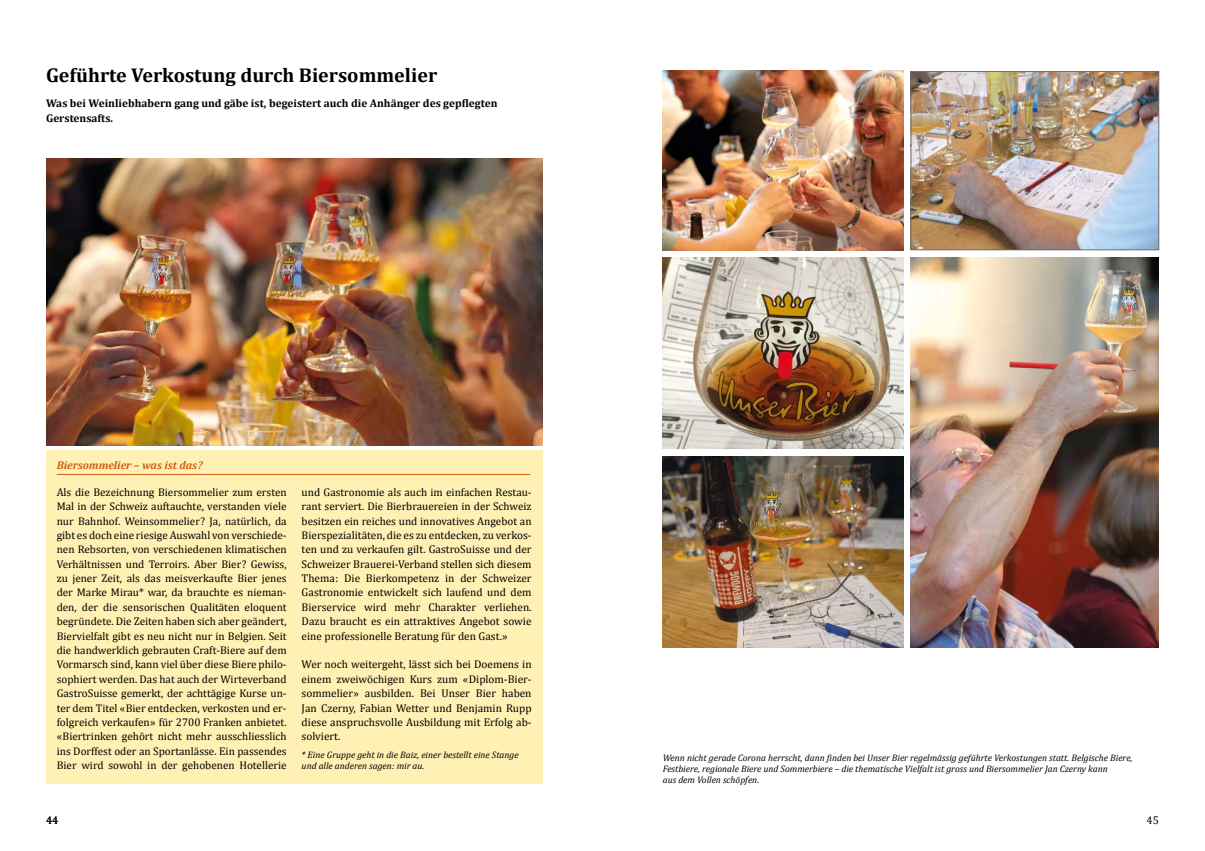
<style>
.page{position:relative;width:1205px;height:851px;background:#fff}
.page>*{position:absolute;margin:0;border:0;box-sizing:border-box;transform-origin:0 0}
.t1{font:700 20px "Cambria";color:#000}
.t2{font:11.25px/14.4px "Cambria";color:#000;text-align:justify}
.t3{font:700 11.25px/14.4px "Cambria";color:#000}
.t4{font:italic 700 11.25px "Cambria";color:#d25c12}
.t5{font:11.12px/14.4px "Cambria";color:#000;text-align:justify}
.t6{font:italic 9.38px/11.2px "Cambria";color:#000}
.s1{font-size:11.12px}
.s2{font-size:11.25px}
</style>
<div class="page">
<img style="left:913px;top:73px;width:244px;height:175px">
<div style="left:911px;top:71px;width:248px;height:179px;border:1px solid #706f6f"></div>
<img style="left:663px;top:70px;width:241px;height:180px">
<img style="left:663px;top:257px;width:241px;height:192px">
<img style="left:911px;top:257px;width:248px;height:390px">
<img style="left:663px;top:456px;width:241px;height:191px">
<div style="left:46px;top:450px;width:496px;height:333px;background:#fff1b4"></div>
<hr style="left:57px;top:474px;width:473px;height:1px;background:#d25c12">
<img style="left:46px;top:159px;width:496px;height:286px">
<h1 class="t1" style="left:46px;top:61px;width:393px">Geführte Verkostung durch Biersommelier</h1>
<p class="t3" style="left:46px;top:96px;width:453px">Was bei Weinliebhabern gang und gäbe ist, begeistert auch die Anhänger des gepflegten<br>Gerstensafts.</p>
<p class="t4" style="left:57px;top:457px;width:147px">Biersommelier – was ist das?</p>
<p class="t5" style="left:57px;top:484px;width:231px">Als die Bezeichnung Biersommelier zum ersten Mal in der Schweiz auftauchte, verstanden viele nur Bahnhof. Weinsommelier? Ja, natürlich, da gibt es doch eine riesige Auswahl von verschiede&shy;nen Rebsorten, von verschiedenen klimatischen Verhältnissen und Terroirs. Aber Bier? Gewiss, zu jener Zeit, als das meisverkaufte Bier jenes der Marke Mirau* war, da brauchte es nieman&shy;den, der die sensorischen Qualitäten eloquent begründete. Die Zeiten haben sich aber geändert, Biervielfalt gibt es neu nicht nur in Belgien. Seit die handwerklich gebrauten Craft-Biere auf dem Vormarsch sind, kann viel über diese Biere philo&shy;sophiert werden. Das hat auch der Wirteverband GastroSuisse gemerkt, der achttägige Kurse un-</p>
<p class="t2" style="left:57px;top:700px;width:231px"><span class="s1">ter dem Titel «Bier</span> entdecken, verkosten und er-</p>
<p class="t5" style="left:57px;top:714px;width:231px"><span class="s2">folgreich verkaufen» f</span>ür 2700 Franken anbietet. «Biertrinken gehört nicht mehr ausschliesslich ins Dorffest oder an Sportanlässe. Ein passendes Bier wird sowohl in der gehobenen Hotellerie</p>
<p class="t5" style="left:302px;top:484px;width:231px">und Gastronomie als auch im einfachen Restau&shy;rant serviert. Die Bierbrauereien in der Schweiz besitzen ein reiches und innovatives Angebot an</p>
<p class="t2" style="left:302px;top:527px;width:231px"><span class="s1">Bierspe</span>zialitäten, die es zu entdecken, zu verkos&shy;ten und zu verkaufen gilt. GastroSuisse und der Schweizer Brauerei-Verband stellen sich diesem Thema: Die Bierkompetenz in der Schweizer Gastronomie entwickelt sich laufend und dem Bierservice wird mehr Charakter verliehen.<br>Dazu braucht es ein attraktives Angebot sowie eine professionelle Beratung für den Gast.»</p>
<p class="t2" style="left:302px;top:657px;width:231px">Wer noch weitergeht, lässt sich bei Doemens in einem zweiwöchigen Kurs zum «Diplom-Bier&shy;sommelier» ausbilden. Bei Unser Bier haben Jan Czerny, Fabian Wetter und Benjamin Rupp diese anspruchsvolle Ausbildung mit Erfolg ab&shy;solviert.</p>
<p class="t6" style="left:302px;top:748px;width:218px">* Eine Gruppe geht in die Baiz, einer bestellt eine Stange und alle anderen sagen: mir au.</p>
<p class="t6" style="left:663px;top:751px;width:471px">Wenn nicht gerade Corona herrscht, dann finden bei Unser Bier regelmässig geführte Verkostungen statt. Belgische Biere,<br>Festbiere, regionale Biere und Sommerbiere – die thematische Vielfalt ist gross und Biersommelier Jan Czerny kann<br>aus dem Vollen schöpfen.</p>
<p class="t2" style="left:46px;top:813px;width:14px">44</p>
<p class="t2" style="left:1146px;top:813px;width:14px">45</p>
</div>
